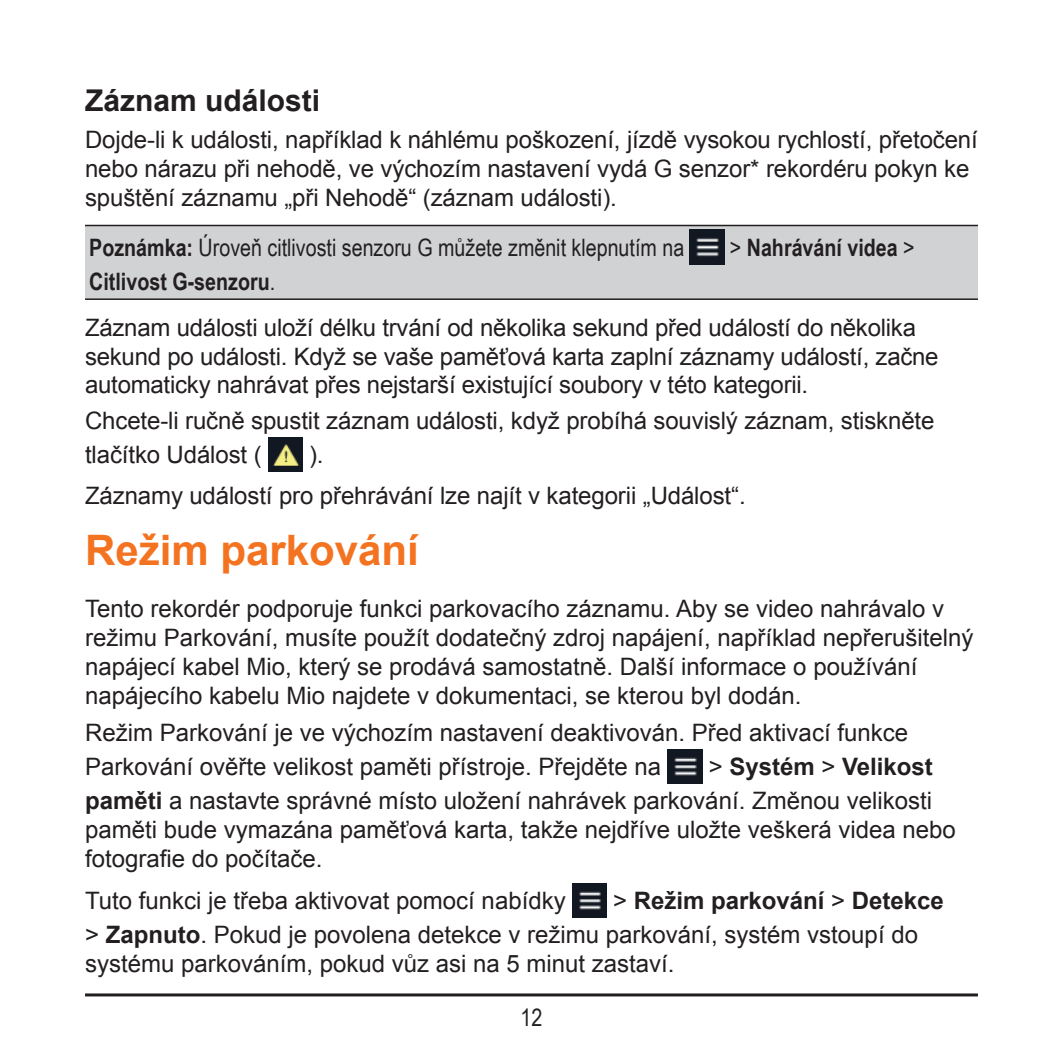
<style>
.page{position:relative;width:1063px;height:1063px;background:#fff}
.page>*{position:absolute;margin:0;border:0;box-sizing:border-box;transform-origin:0 0}
.t1{font:700 42px "Arial";color:#f47321}
.t2{font:700 30px "Arial";color:#231f20}
.t3{font:24px/28.8px "Arial";color:#231f20}
.t4{font:24px "Arial Narrow";color:#231f20}
.t5{font:700 24px "Arial Narrow";color:#231f20}
.s1{font-weight:700}
.s2{font-weight:400}
</style>
<div class="page">
<hr style="left:85px;top:993px;width:893px;height:3px;background:#231f20">
<div style="left:85px;top:226px;width:893px;height:73px;background:#d1d2d4"></div>
<hr style="left:85px;top:225px;width:893px;height:1px;background:#231f20">
<hr style="left:85px;top:298px;width:893px;height:2px;background:#231f20">
<img style="left:690px;top:230px;width:34px;height:34px">
<img style="left:268px;top:437px;width:35px;height:35px">
<img style="left:668px;top:749px;width:34px;height:35px">
<img style="left:572px;top:883px;width:35px;height:35px">
<p class="t2" style="left:85px;top:80px;width:237px">Záznam události</p>
<p class="t3" style="left:85px;top:126px;width:894px">Dojde-li k události, například k náhlému poškození, jízdě vysokou rychlostí, přetočení nebo nárazu při nehodě, ve výchozím nastavení vydá G senzor* rekordéru pokyn ke spuštění záznamu „při Nehodě“ (záznam události).</p>
<p class="t4" style="left:89px;top:230px;width:597px"><span class="s1">Poznámka:</span> Úroveň citlivosti senzoru G můžete změnit klepnutím na</p>
<p class="t5" style="left:730px;top:229px;width:186px"><span class="s2">&gt;</span> Nahrávání videa <span class="s2">&gt;</span></p>
<p class="t5" style="left:89px;top:263px;width:187px">Citlivost G-senzoru<span class="s2">.</span></p>
<p class="t3" style="left:85px;top:313px;width:855px">Záznam události uloží délku trvání od několika sekund před událostí do několika sekund po události. Když se vaše paměťová karta zaplní záznamy událostí, začne automaticky nahrávat přes nejstarší existující soubory v této kategorii.</p>
<p class="t3" style="left:85px;top:404px;width:851px;line-height:34.2px">Chcete-li ručně spustit záznam události, když probíhá souvislý záznam, stiskněte tlačítko Událost (</p>
<p class="t3" style="left:85px;top:435px;width:662px;line-height:40.8px;text-indent:224px">).<br>Záznamy událostí pro přehrávání lze najít v kategorii „Událost“.</p>
<h1 class="t1" style="left:85px;top:523px;width:335px">Režim parkování</h1>
<p class="t3" style="left:85px;top:595px;width:890px">Tento rekordér podporuje funkci parkovacího záznamu. Aby se video nahrávalo v režimu Parkování, musíte použít dodatečný zdroj napájení, například nepřerušitelný napájecí kabel Mio, který se prodává samostatně. Další informace o používání napájecího kabelu Mio najdete v dokumentaci, se kterou byl dodán.</p>
<p class="t3" style="left:85px;top:716px;width:825px;line-height:34.2px">Režim Parkování je ve výchozím nastavení deaktivován. Před aktivací funkce<br>Parkování ověřte velikost paměti přístroje. Přejděte na</p>
<p class="t3" style="left:85px;top:750px;width:849px;line-height:34.2px;text-align:right">&gt; <span class="s1">Systém</span> &gt; <span class="s1">Velikost<br>paměti</span> a nastavte správné místo uložení nahrávek parkování. Změnou velikosti</p>
<p class="t3" style="left:85px;top:815px;width:872px">paměti bude vymazána paměťová karta, takže nejdříve uložte veškerá videa nebo fotografie do počítače.</p>
<p class="t3" style="left:85px;top:887px;width:482px">Tuto funkci je třeba aktivovat pomocí nabídky</p>
<p class="t3" style="left:85px;top:884px;width:860px;line-height:34.2px;text-indent:528px">&gt; <span class="s1">Režim parkování</span> &gt; <span class="s1">Detekce </span>&gt; <span class="s1">Zapnuto</span>. Pokud je povolena detekce v režimu parkování, systém vstoupí do</p>
<p class="t3" style="left:85px;top:950px;width:591px">systému parkováním, pokud vůz asi na 5 minut zastaví.</p>
<p class="t4" style="left:521px;top:1000px;width:23px">12</p>
</div>
